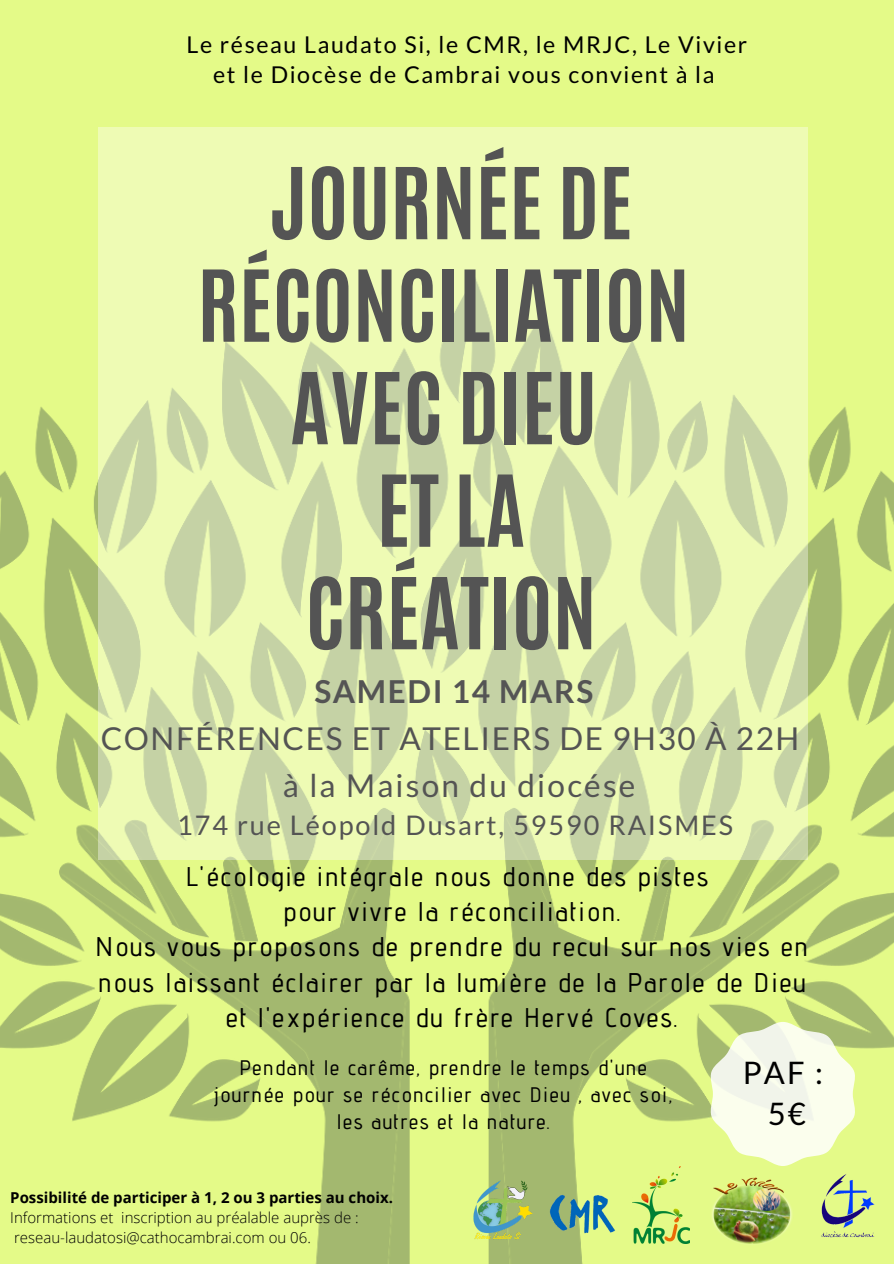
<style>
.page{position:relative;width:894px;height:1264px;background:#fff}
.page>*{position:absolute;margin:0;border:0;box-sizing:border-box;transform-origin:0 0}
.t1{font:700 84px/102.4px "Antonio";color:#545454;text-align:center}
.t2{font:31.5px/47.8px "Lato";letter-spacing:.05em;color:#545454;text-align:center}
.t3{font:700 31.5px "Lato";letter-spacing:.05em;color:#545454}
.t4{font:31.05px/40.7px "Lato";color:#000;text-align:center}
.t5{font:500 27px/35.2px "Advent Pro";letter-spacing:.07em;color:#000;text-align:center}
.t6{font:27px "Lato";letter-spacing:.07em;color:#545454}
.t7{font:23.25px/30.5px "Lato";letter-spacing:.07em;color:#000;text-align:center}
.t8{font:500 21px/27.3px "Advent Pro";letter-spacing:.07em;color:#000;text-align:center}
.t9{font:300 15px/20.2px "Open Sans";color:#000}
.t10{font:700 15px "Open Sans";color:#000}
</style>
<div class="page">
<div style="left:0;top:0;width:893px;height:1263px;background:#e4fa88"></div>
<img style="left:0;top:277px;width:893px;height:986px">
<svg style="left:98px;top:127px;width:708px;height:732px;background:#e1efaf"></svg>
<img style="left:812px;top:1170px;width:70px;height:78px">
<img style="left:466px;top:1175px;width:70px;height:69px">
<img style="left:632px;top:1166px;width:56px;height:77px">
<img style="left:547px;top:1177px;width:68px;height:69px">
<img style="left:707px;top:1177px;width:86px;height:69px">
<svg style="left:710px;top:1021px;width:145px;height:144px;background:#ecf4d0"></svg>
<p class="t7" style="left:186px;top:28px;width:562px">Le réseau Laudato Si, le CMR, le MRJC, Le Vivier et le Diocèse de Cambrai vous convient à la</p>
<h1 class="t1" style="left:197px;top:152px;width:493px">JOURNÉE DE<br>RÉCONCILIATION<br>AVEC DIEU<br>ET LA<br>CRÉATION</h1>
<p class="t3" style="left:314px;top:672px;width:280px">SAMEDI 14 MARS</p>
<p class="t2" style="left:101px;top:713px;width:700px">CONFÉRENCES ET ATELIERS DE 9H30 À 22H à la Maison du diocése</p>
<p class="t6" style="left:177px;top:808px;width:557px">174 rue Léopold Dusart, 59590 RAISMES</p>
<p class="t5" style="left:95px;top:858px;width:713px">L'écologie intégrale nous donne des pistes<br>pour vivre la réconciliation.<br>Nous vous proposons de prendre du recul sur nos vies en nous laissant éclairer par la lumière de la Parole de Dieu et l'expérience du frère Hervé Coves.</p>
<p class="t4" style="left:742px;top:1051px;width:82px">PAF :<br>5€</p>
<p class="t8" style="left:214px;top:1053px;width:459px">Pendant le carême, prendre le temps d'une journée pour se réconcilier avec Dieu , avec soi, les autres et la nature.</p>
<p class="t10" style="left:10px;top:1186px;width:384px">Possibilité de participer à 1, 2 ou 3 parties au choix.</p>
<p class="t9" style="left:10px;top:1207px;width:350px">Informations et inscription au préalable auprès de : reseau-laudatosi@cathocambrai.com ou 06.</p>
</div>
